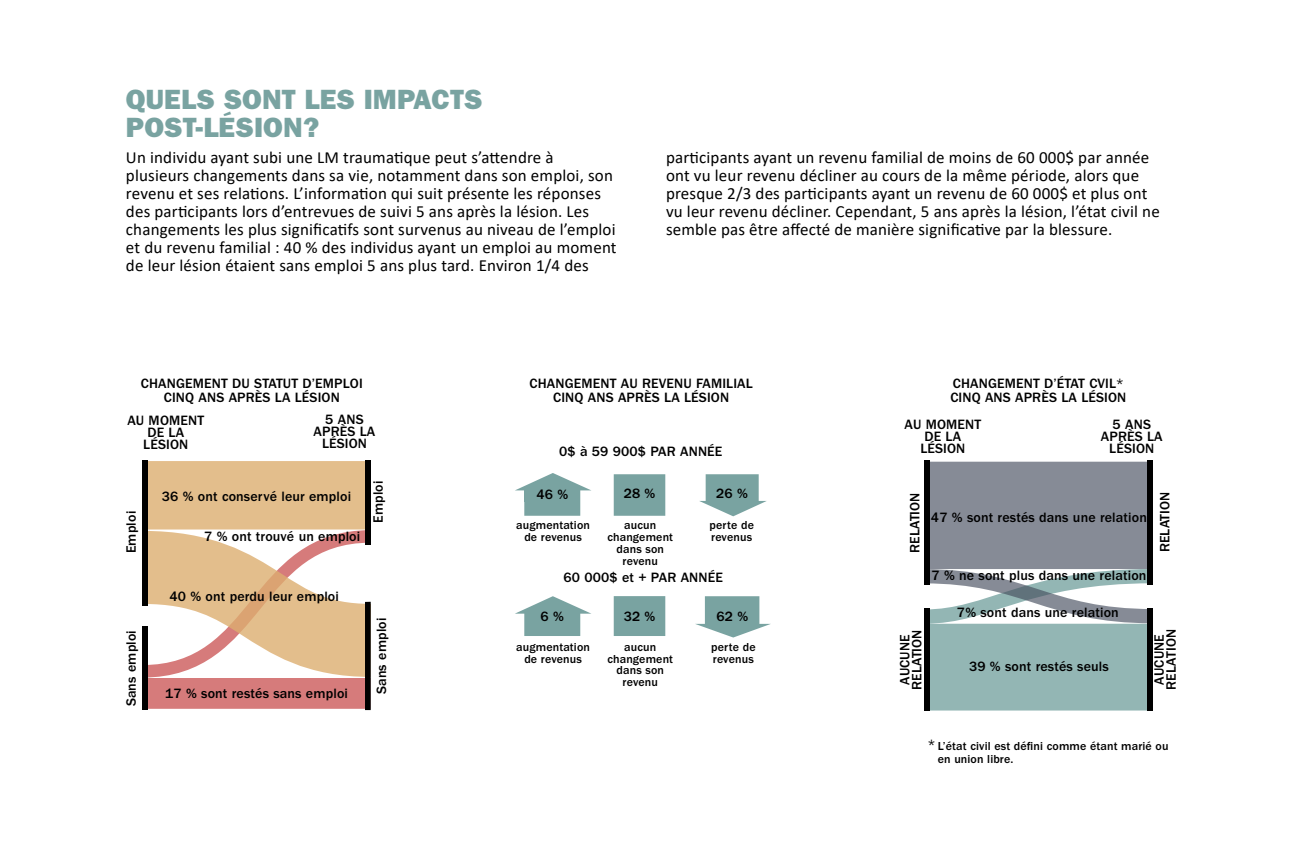
<style>
.page{position:relative;width:1296px;height:864px;background:#fff}
.page>*{position:absolute;margin:0;border:0;box-sizing:border-box;transform-origin:0 0}
.t1{font:28px/28px "ITC Franklin Gothic Std Hvy";letter-spacing:.005em;color:#79a3a1}
.t2{font:17px/18px "Calibri";letter-spacing:.01em;color:#000}
.t3{font:500 14px/12px "ITC Franklin Gothic Std";letter-spacing:.01em;color:#000;text-align:center}
.t4{font:500 12px/11.8px "ITC Franklin Gothic Std";letter-spacing:.01em;color:#000;text-align:center}
</style>
<div class="page">
<svg style="left:516px;top:473px;width:74px;height:17px"></svg>
<div style="left:524px;top:611px;width:56px;height:25px;background:#79a3a1"></div>
<div style="left:524px;top:490px;width:56px;height:26px;background:#79a3a1"></div>
<div style="left:525px;top:489px;width:55px;height:13px;background:#79a3a1"></div>
<div style="left:706px;top:474px;width:53px;height:28px;background:#79a3a1"></div>
<svg style="left:699px;top:501px;width:68px;height:15px"></svg>
<div style="left:614px;top:596px;width:51px;height:40px;background:#79a3a1"></div>
<div style="left:614px;top:474px;width:51px;height:42px;background:#79a3a1"></div>
<div style="left:705px;top:596px;width:54px;height:28px;background:#79a3a1"></div>
<svg style="left:696px;top:624px;width:74px;height:14px"></svg>
<svg style="left:515px;top:596px;width:76px;height:18px"></svg>
<div style="left:142px;top:461px;width:229px;height:69px;background:#e3be8c"></div>
<div style="left:142px;top:678px;width:228px;height:31px;background:#d67b7b"></div>
<svg style="left:142px;top:530px;width:229px;height:148px"></svg>
<div style="left:365px;top:460px;width:6px;height:84px;background:#000"></div>
<div style="left:142px;top:626px;width:6px;height:84px;background:#000"></div>
<div style="left:142px;top:460px;width:6px;height:145px;background:#000"></div>
<div style="left:365px;top:602px;width:6px;height:108px;background:#000"></div>
<div style="left:924px;top:462px;width:229px;height:107px;background:#868b96"></div>
<div style="left:924px;top:624px;width:229px;height:87px;background:#93b6b4"></div>
<svg style="left:924px;top:569px;width:229px;height:55px"></svg>
<div style="left:924px;top:461px;width:6px;height:124px;background:#000"></div>
<div style="left:924px;top:609px;width:6px;height:102px;background:#000"></div>
<div style="left:1147px;top:460px;width:6px;height:124px;background:#000"></div>
<div style="left:1147px;top:608px;width:6px;height:103px;background:#000"></div>
<h1 class="t1" style="left:126px;top:85px;width:358px">QUELS SONT LES IMPACTS<br>POST-LÉSION?</h1>
<p class="t2" style="left:126px;top:148px;width:492px">Un individu ayant subi une LM traumatique peut s’attendre à plusieurs changements dans sa vie, notamment dans son emploi, son revenu et ses relations. L’information qui suit présente les réponses des participants lors d’entrevues de suivi 5 ans après la lésion. Les changements les plus significatifs sont survenus au niveau de l’emploi et du revenu familial : 40 % des individus ayant un emploi au moment de leur lésion étaient sans emploi 5 ans plus tard. Environ 1/4 des</p>
<p class="t2" style="left:666px;top:148px;width:495px">participants ayant un revenu familial de moins de 60 000$ par année ont vu leur revenu décliner au cours de la même période, alors que presque 2/3 des participants ayant un revenu de 60 000$ et plus ont vu leur revenu décliner. Cependant, 5 ans après la lésion, l’état civil ne semble pas être affecté de manière significative par la blessure.</p>
<p class="t3" style="left:141px;top:377px;width:223px;line-height:14px">CHANGEMENT DU STATUT D’EMPLOI<br>CINQ ANS APRÈS LA LÉSION</p>
<p class="t3" style="left:127px;top:414px;width:78px">AU MOMENT<br>DE LA<br>LÉSION</p>
<p class="t3" style="left:314px;top:413px;width:63px">5 ANS<br>APRÈS LA<br>LÉSION</p>
<p class="t3" style="left:125px;top:553px;width:44px;rotate:-90deg">Emploi</p>
<p class="t3" style="left:125px;top:706px;width:78px;rotate:-90deg">Sans emploi</p>
<p class="t3" style="left:162px;top:491px;width:191px">36 % ont conservé leur emploi</p>
<p class="t3" style="left:204px;top:530px;width:158px">7 % ont trouvé un emploi</p>
<p class="t3" style="left:372px;top:523px;width:44px;rotate:-90deg">Emploi</p>
<p class="t3" style="left:170px;top:591px;width:171px">40 % ont perdu leur emploi</p>
<p class="t3" style="left:165px;top:688px;width:184px">17 % sont restés sans emploi</p>
<p class="t3" style="left:376px;top:694px;width:78px;rotate:-90deg">Sans emploi</p>
<p class="t3" style="left:530px;top:377px;width:225px;line-height:14px">CHANGEMENT AU REVENU FAMILIAL<br>CINQ ANS APRÈS LA LÉSION</p>
<p class="t3" style="left:559px;top:446px;width:165px">0$ à 59 900$ PAR ANNÉE</p>
<p class="t3" style="left:536px;top:488px;width:33px">46 %</p>
<p class="t3" style="left:716px;top:488px;width:33px">26 %</p>
<p class="t3" style="left:624px;top:488px;width:33px">28 %</p>
<p class="t4" style="left:516px;top:520px;width:75px">augmentation de revenus</p>
<p class="t4" style="left:607px;top:520px;width:67px">aucun changement dans son revenu</p>
<p class="t4" style="left:709px;top:520px;width:46px;text-align:left">perte de revenus</p>
<p class="t3" style="left:564px;top:572px;width:161px">60 000$ et + PAR ANNÉE</p>
<p class="t3" style="left:541px;top:610px;width:25px">6 %</p>
<p class="t4" style="left:516px;top:641px;width:75px">augmentation de revenus</p>
<p class="t3" style="left:624px;top:610px;width:33px">32 %</p>
<p class="t4" style="left:607px;top:641px;width:67px">aucun changement dans son revenu</p>
<p class="t3" style="left:716px;top:610px;width:33px">62 %</p>
<p class="t4" style="left:711px;top:641px;width:46px;text-align:left">perte de revenus</p>
<p class="t3" style="left:950px;top:377px;width:178px;line-height:14px;text-align:left">CHANGEMENT D’ÉTAT CVIL*<br>CINQ ANS APRÈS LA LÉSION</p>
<p class="t3" style="left:904px;top:418px;width:78px">AU MOMENT<br>DE LA<br>LÉSION</p>
<p class="t3" style="left:1101px;top:418px;width:63px">5 ANS<br>APRÈS LA<br>LÉSION</p>
<p class="t3" style="left:909px;top:553px;width:62px;rotate:-90deg">RELATION</p>
<p class="t3" style="left:899px;top:690px;width:62px;rotate:-90deg">AUCUNE<br>RELATION</p>
<p class="t3" style="left:931px;top:511px;width:217px">47 % sont restés dans une relation</p>
<p class="t3" style="left:931px;top:570px;width:217px">7 % ne sont plus dans une relation</p>
<p class="t3" style="left:957px;top:606px;width:163px">7% sont dans une relation</p>
<p class="t3" style="left:969px;top:661px;width:141px">39 % sont restés seuls</p>
<p class="t3" style="left:1159px;top:552px;width:62px;rotate:-90deg">RELATION</p>
<p class="t3" style="left:1154px;top:690px;width:62px;rotate:-90deg">AUCUNE<br>RELATION</p>
<p class="t3" style="left:928px;top:739px;width:9px">*</p>
<p class="t4" style="left:938px;top:740px;width:232px;line-height:13.2px;text-align:left">L’état civil est défini comme étant marié ou en union libre.</p>
</div>
